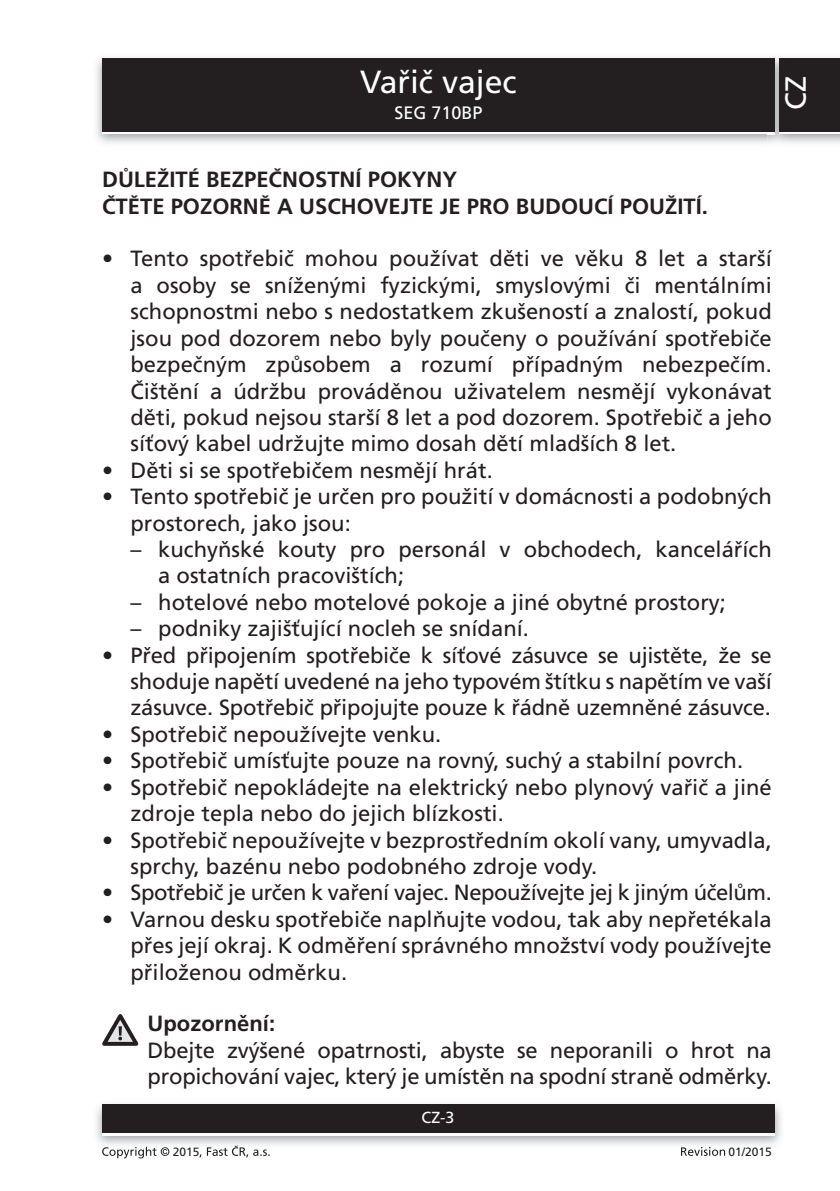
<style>
.page{position:relative;width:840px;height:1191px;background:#fff}
.page>*{position:absolute;margin:0;border:0;box-sizing:border-box;transform-origin:0 0}
.t1{font:32px "Frutiger CE";color:#fff}
.t2{font:29px "Frutiger CE";color:#fff}
._05_odrazka{font:22px/26.4px "Frutiger CE";color:#231f20}
._01_nadpis{font:700 22px "Frutiger CE";color:#231f20}
._05_odrazka-2{font:22px "Frutiger CE";letter-spacing:-.02em;color:#231f20}
._03_text{font:700 22px "Frutiger CE";color:#231f20}
.t3{font:18px "Frutiger CE";color:#fff}
.t4{font:16px "Frutiger CE";color:#fff}
._03_text-2{font:12px "Frutiger CE";color:#231f20}
</style>
<div class="page">
<div style="left:102px;top:61px;width:672px;height:73px;background:linear-gradient(to right,#231f20,#231f20)"></div>
<div style="left:102px;top:58px;width:672px;height:73px;background:#231f20"></div>
<img style="left:96px;top:1104px;width:685px;height:41px">
<div style="left:102px;top:1107px;width:672px;height:28px;background:linear-gradient(to right,#fff,#fff)"></div>
<div style="left:102px;top:1104px;width:672px;height:28px;background:#231f20"></div>
<img style="left:767px;top:55px;width:18px;height:90px">
<svg style="left:767px;top:131px;width:7px;height:3px"></svg>
<img style="left:767px;top:58px;width:7px;height:3px">
<img style="left:767px;top:61px;width:7px;height:70px">
<div style="left:778px;top:61px;width:61px;height:73px;background:linear-gradient(to right,#231f20,#231f20)"></div>
<div style="left:778px;top:58px;width:61px;height:73px;background:#231f20"></div>
<svg style="left:102px;top:1146px;width:67px;height:12px"></svg>
<svg style="left:199px;top:1145px;width:70px;height:12px"></svg>
<svg style="left:681px;top:1147px;width:43px;height:8px"></svg>
<svg style="left:102px;top:1014px;width:36px;height:31px"></svg>
<h1 class="t1" style="left:360px;top:64px;width:158px">Vařič vajec</h1>
<p class="t3" style="left:394px;top:102px;width:90px">SEG 710BP</p>
<h2 class="t2" style="left:778px;top:110px;width:35px;rotate:-90deg">CZ</h2>
<p class="_01_nadpis" style="left:102px;top:167px;width:356px">DŮLEŽITÉ BEZPEČNOSTNÍ POKYNY</p>
<p class="_01_nadpis" style="left:102px;top:193px;width:607px">ČTĚTE POZORNĚ A USCHOVEJTE JE PRO BUDOUCÍ POUŽITÍ.</p>
<p class="_05_odrazka" style="left:130px;top:246px;width:642px;text-align:justify;text-indent:-28px">• Tento spotřebič mohou používat děti ve věku 8 let a starší a osoby se sníženými fyzickými, smyslovými či mentálními schopnostmi nebo s nedostatkem zkušeností a znalostí, pokud jsou pod dozorem nebo byly poučeny o používání spotřebiče bezpečným způsobem a rozumí případným nebezpečím.<br>Čištění a údržbu prováděnou uživatelem nesmějí vykonávat děti, pokud nejsou starší 8 let a pod dozorem. Spotřebič a jeho síťový kabel udržujte mimo dosah dětí mladších 8 let.</p>
<p class="_05_odrazka" style="left:102px;top:457px;width:392px">• Děti si se spotřebičem nesmějí hrát.</p>
<p class="_05_odrazka" style="left:130px;top:483px;width:642px;text-indent:-28px">• Tento spotřebič je určen pro použití v domácnosti a podobných prostorech, jako jsou:</p>
<p class="_05_odrazka" style="left:158px;top:536px;width:614px;text-indent:-28px">– kuchyňské kouty pro personál v obchodech, kancelářích a ostatních pracovištích;</p>
<p class="_05_odrazka" style="left:130px;top:589px;width:596px">– hotelové nebo motelové pokoje a jiné obytné prostory;</p>
<p class="_05_odrazka" style="left:130px;top:615px;width:400px">– podniky zajišťující nocleh se snídaní.</p>
<p class="_05_odrazka" style="left:130px;top:642px;width:642px;text-align:justify;text-indent:-28px">• Před připojením spotřebiče k síťové zásuvce se ujistěte, že se shoduje napětí uvedené na jeho typovém štítku s napětím ve vaší zásuvce. Spotřebič připojujte pouze k řádně uzemněné zásuvce.</p>
<p class="_05_odrazka" style="left:102px;top:721px;width:340px">• Spotřebič nepoužívejte venku.</p>
<p class="_05_odrazka" style="left:102px;top:747px;width:642px">• Spotřebič umísťujte pouze na rovný, suchý a stabilní povrch.</p>
<p class="_05_odrazka" style="left:130px;top:774px;width:642px;text-indent:-28px">• Spotřebič nepokládejte na elektrický nebo plynový vařič a jiné zdroje tepla nebo do jejich blízkosti.</p>
<p class="_05_odrazka" style="left:130px;top:826px;width:642px;text-indent:-28px">• Spotřebič nepoužívejte v bezprostředním okolí vany, umyvadla, sprchy, bazénu nebo podobného zdroje vody.</p>
<p class="_05_odrazka-2" style="left:102px;top:880px;width:670px">• Spotřebič je určen k vaření vajec. Nepoužívejte jej k jiným účelům.</p>
<p class="_05_odrazka" style="left:130px;top:906px;width:642px;text-align:justify;text-indent:-28px">• Varnou desku spotřebiče naplňujte vodou, tak aby nepřetékala přes její okraj. K odměření správného množství vody používejte přiloženou odměrku.</p>
<p class="_03_text" style="left:147px;top:1011px;width:129px">Upozornění:</p>
<p class="_05_odrazka" style="left:147px;top:1036px;width:625px">Dbejte zvýšené opatrnosti, abyste se neporanili o hrot na propichování vajec, který je umístěn na spodní straně odměrky.</p>
<p class="t4" style="left:421px;top:1108px;width:34px">CZ-3</p>
<p class="_03_text-2" style="left:173px;top:1144px;width:28px">2015</p>
<p class="_03_text-2" style="left:728px;top:1144px;width:45px">01/2015</p>
</div>
